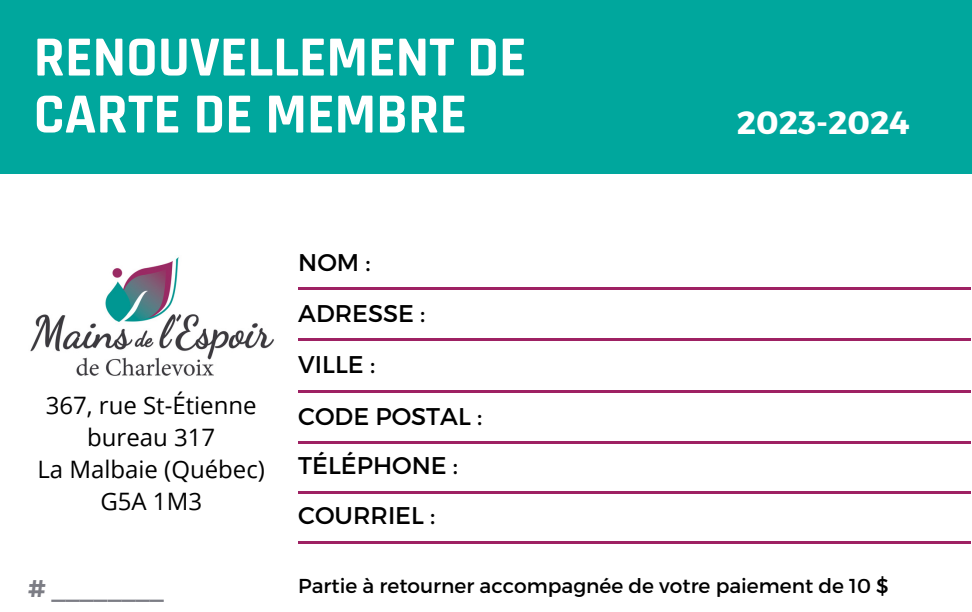
<style>
.page{position:relative;width:972px;height:612px;background:#fff}
.page>*{position:absolute;margin:0;border:0;box-sizing:border-box;transform-origin:0 0}
.t1{font:700 57.2px "Rajdhani";color:#fff}
.t2{font:700 32px "Montserrat";color:#fff}
.t3{font:24px "Open Sans";color:#000}
.t4{font:24px "Montserrat";color:#000}
.t5{font:700 24px "Montserrat";color:#7c7d85}
.t6{font:20px "Montserrat";color:#000}
</style>
<div class="page">
<div style="left:0;top:0;width:972px;height:174px;background:#00a79d"></div>
<hr style="left:298px;top:287px;width:672px;height:3px;background:#9e2163">
<img style="left:30px;top:257px;width:244px;height:119px">
<hr style="left:298px;top:338px;width:672px;height:3px;background:#9e2163">
<hr style="left:298px;top:390px;width:672px;height:3px;background:#9e2163">
<hr style="left:298px;top:441px;width:672px;height:3px;background:#9e2163">
<hr style="left:298px;top:491px;width:672px;height:3px;background:#9e2163">
<hr style="left:298px;top:541px;width:672px;height:3px;background:#9e2163">
<p class="t1" style="left:34px;top:22px;width:494px">RENOUVELLEMENT DE</p>
<p class="t1" style="left:34px;top:79px;width:435px">CARTE DE MEMBRE</p>
<p class="t3" style="left:46px;top:389px;width:212px">367, rue St-Étienne</p>
<p class="t3" style="left:87px;top:421px;width:130px">bureau 317</p>
<p class="t3" style="left:37px;top:453px;width:229px">La Malbaie (Québec)</p>
<p class="t3" style="left:100px;top:485px;width:103px">G5A 1M3</p>
<p class="t4" style="left:298px;top:247px;width:74px">NOM :</p>
<p class="t4" style="left:298px;top:298px;width:129px">ADRESSE :</p>
<p class="t4" style="left:298px;top:349px;width:78px">VILLE :</p>
<p class="t4" style="left:298px;top:401px;width:185px">CODE POSTAL :</p>
<p class="t4" style="left:298px;top:450px;width:161px">TÉLÉPHONE :</p>
<p class="t4" style="left:298px;top:500px;width:139px">COURRIEL :</p>
<p class="t2" style="left:737px;top:102px;width:174px">2023-2024</p>
<p class="t5" style="left:28px;top:573px;width:137px"># ________</p>
<p class="t6" style="left:298px;top:573px;width:592px">Partie à retourner accompagnée de votre paiement de 10 $</p>
</div>
